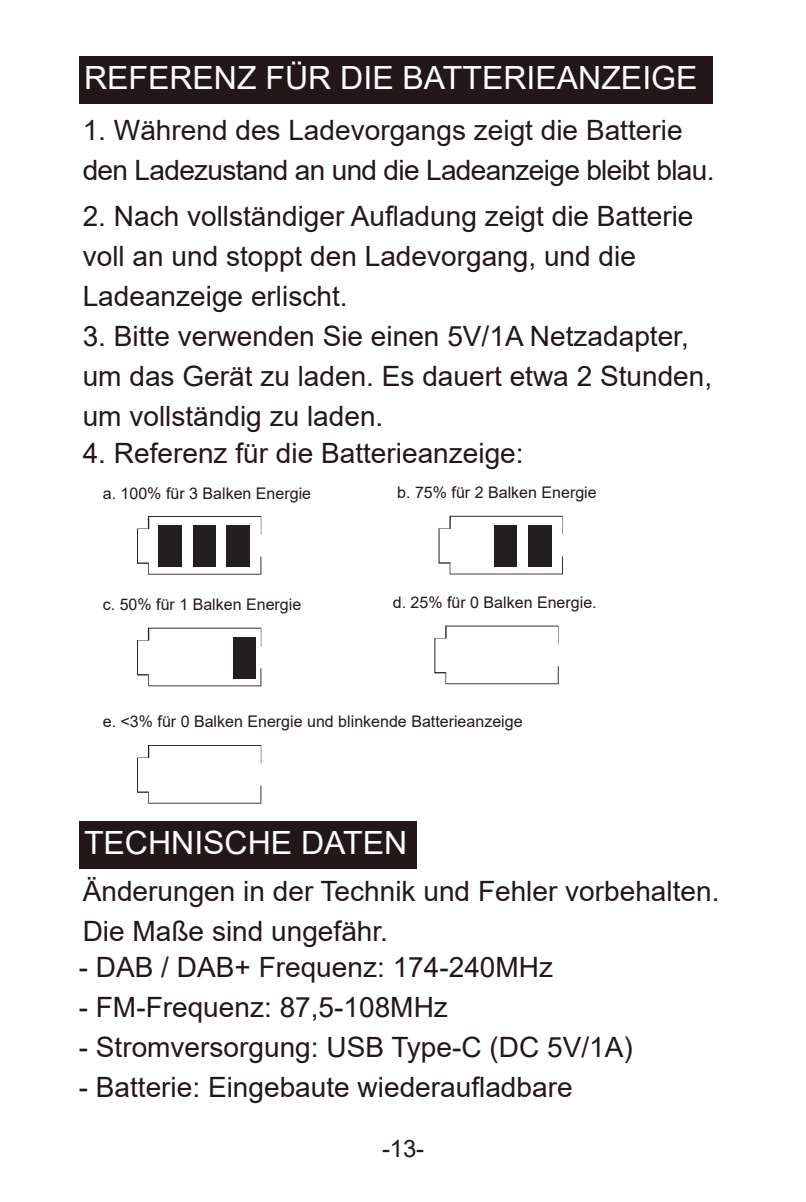
<style>
.page{position:relative;width:806px;height:1202px;background:#fff}
.page>*{position:absolute;margin:0;border:0;box-sizing:border-box;transform-origin:0 0}
.t1{font:32px "Arial";color:#fff}
.t2{font:28px/40px "Arial";color:#24171a}
.t3{font:28px/40px "Arial";letter-spacing:-.025em;color:#24171a}
.t4{font:24px "Arial";color:#24171a}
.t5{font:16px "Arial";color:#24171a}
</style>
<div class="page">
<div style="left:79px;top:57px;width:633px;height:47px;background:#24171a"></div>
<div style="left:79px;top:822px;width:338px;height:47px;background:#24171a"></div>
<svg style="left:137px;top:516px;width:124px;height:59px"></svg>
<svg style="left:438px;top:516px;width:124px;height:58px"></svg>
<svg style="left:137px;top:628px;width:124px;height:58px"></svg>
<svg style="left:434px;top:626px;width:124px;height:58px"></svg>
<svg style="left:137px;top:745px;width:124px;height:59px"></svg>
<p class="t1" style="left:84px;top:55px;width:614px">REFERENZ FÜR DIE BATTERIEANZEIGE</p>
<p class="t3" style="left:83px;top:110px;width:633px">1. Während des Ladevorgangs zeigt die Batterie den Ladezustand an und die Ladeanzeige bleibt blau.</p>
<p class="t2" style="left:83px;top:196px;width:612px">2. Nach vollständiger Aufladung zeigt die Batterie voll an und stoppt den Ladevorgang, und die<br>Ladeanzeige erlischt.</p>
<p class="t2" style="left:83px;top:316px;width:630px">3. Bitte verwenden Sie einen 5V/1A Netzadapter, um das Gerät zu laden. Es dauert etwa 2 Stunden, um vollständig zu laden.</p>
<p class="t2" style="left:83px;top:433px;width:442px">4. Referenz für die Batterieanzeige:</p>
<p class="t5" style="left:103px;top:482px;width:210px">a. 100% für 3 Balken Energie</p>
<p class="t5" style="left:397px;top:481px;width:201px">b. 75% für 2 Balken Energie</p>
<p class="t5" style="left:103px;top:594px;width:200px">c. 50% für 1 Balken Energie</p>
<p class="t5" style="left:392px;top:591px;width:205px">d. 25% für 0 Balken Energie.</p>
<p class="t5" style="left:103px;top:711px;width:421px">e. &lt;3% für 0 Balken Energie und blinkende Batterieanzeige</p>
<p class="t1" style="left:84px;top:820px;width:324px">TECHNISCHE DATEN</p>
<p class="t2" style="left:83px;top:871px;width:638px">Änderungen in der Technik und Fehler vorbehalten.<br>Die Maße sind ungefähr.</p>
<p class="t2" style="left:79px;top:947px;width:475px">- DAB / DAB+ Frequenz: 174-240MHz</p>
<p class="t2" style="left:79px;top:987px;width:370px">- FM-Frequenz: 87,5-108MHz</p>
<p class="t2" style="left:79px;top:1027px;width:555px">- Stromversorgung: USB Type-C (DC 5V/1A)</p>
<p class="t2" style="left:79px;top:1067px;width:495px">- Batterie: Eingebaute wiederaufladbare</p>
<p class="t4" style="left:382px;top:1131px;width:43px">-13-</p>
</div>
